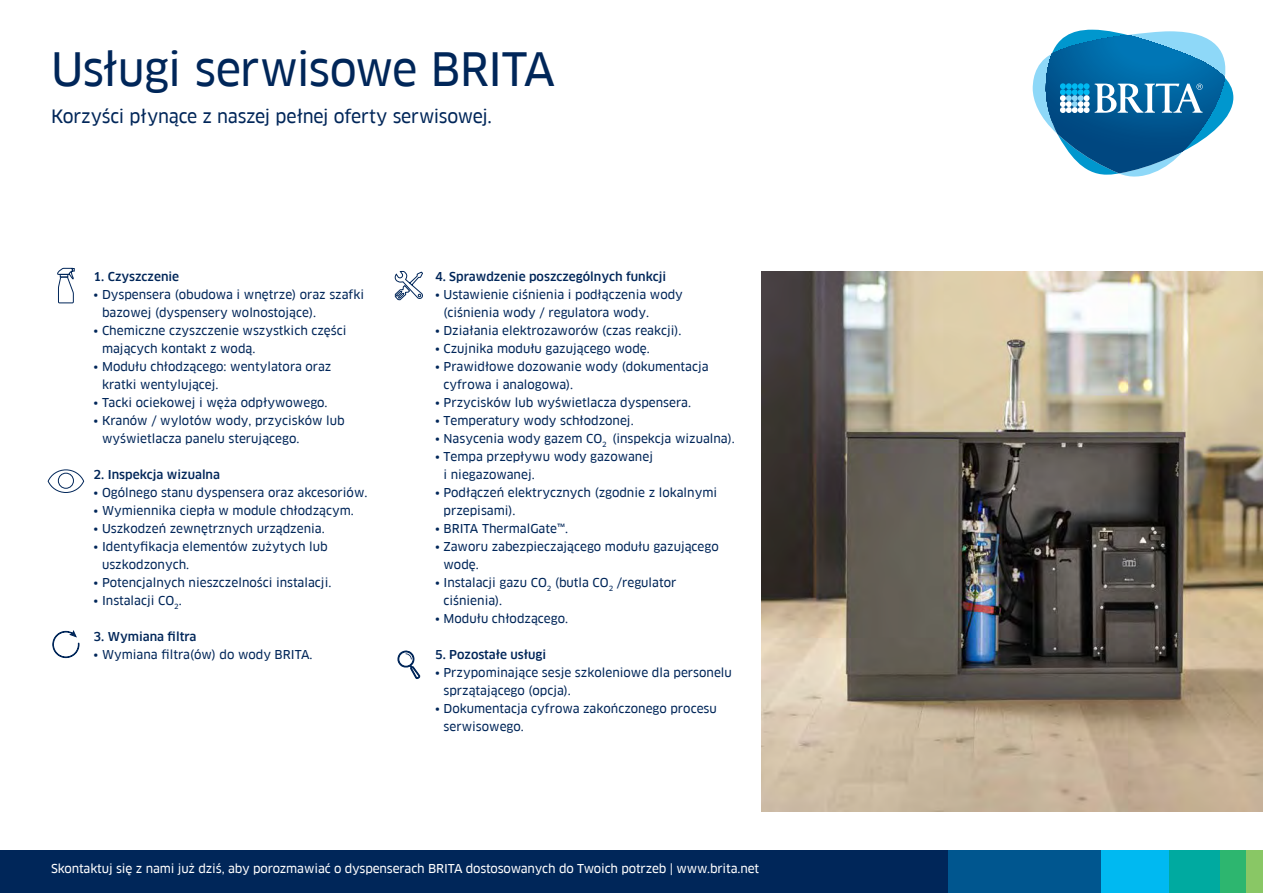
<style>
.page{position:relative;width:1263px;height:893px;background:#fff}
.page>*{position:absolute;margin:0;border:0;box-sizing:border-box;transform-origin:0 0}
.t1{font:45px "Clan Pro News CV";letter-spacing:-.025em;color:#002659}
.t2{font:18px "Clan Pro News CV";letter-spacing:-.015em;color:#002659}
.t3{font:12px/18px "Clan Pro News CV";color:#002659}
.t4{font:12px "Clan Pro News CV";letter-spacing:-.01em;color:#fff}
.t5{font:12px "Clan Pro Medium CV";color:#002659}
</style>
<div class="page">
<img style="left:761px;top:271px;width:502px;height:540px">
<svg style="left:57px;top:267px;width:18px;height:37px"></svg>
<svg style="left:52px;top:630px;width:27px;height:28px"></svg>
<svg style="left:394px;top:271px;width:29px;height:30px"></svg>
<svg style="left:397px;top:650px;width:23px;height:29px"></svg>
<div style="left:58px;top:473px;width:16px;height:16px;border:1px solid #002659;border-radius:50%"></div>
<div style="left:48px;top:469px;width:36px;height:24px;border:1px solid #002659;border-radius:50%"></div>
<div style="left:0;top:850px;width:948px;height:43px;background:#002659"></div>
<div style="left:948px;top:850px;width:153px;height:43px;background:#00568f"></div>
<div style="left:1101px;top:850px;width:68px;height:43px;background:#00b9f1"></div>
<div style="left:1169px;top:850px;width:51px;height:43px;background:#00aaa0"></div>
<div style="left:1220px;top:850px;width:26px;height:43px;background:#2db66f"></div>
<div style="left:1246px;top:850px;width:17px;height:43px;background:#89c765"></div>
<svg style="left:1033px;top:30px;width:200px;height:147px"></svg>
<h1 class="t1" style="left:51px;top:43px;width:506px">Usługi serwisowe BRITA</h1>
<h2 class="t2" style="left:51px;top:105px;width:442px">Korzyści płynące z naszej pełnej oferty serwisowej.</h2>
<p class="t5" style="left:94px;top:269px;width:87px">1. Czyszczenie</p>
<p class="t3" style="left:102px;top:286px;width:264px;text-indent:-8px">• Dyspensera (obudowa i wnętrze) oraz szafki bazowej (dyspensery wolnostojące).</p>
<p class="t3" style="left:102px;top:322px;width:246px;text-indent:-8px">• Chemiczne czyszczenie wszystkich części mających kontakt z wodą.</p>
<p class="t3" style="left:102px;top:358px;width:231px;text-indent:-8px">• Modułu chłodzącego: wentylatora oraz kratki wentylującej.</p>
<p class="t3" style="left:94px;top:394px;width:236px">• Tacki ociekowej i węża odpływowego.</p>
<p class="t3" style="left:102px;top:412px;width:244px;text-indent:-8px">• Kranów / wylotów wody, przycisków lub wyświetlacza panelu sterującego.</p>
<p class="t5" style="left:94px;top:467px;width:128px">2. Inspekcja wizualna</p>
<p class="t3" style="left:94px;top:484px;width:275px">• Ogólnego stanu dyspensera oraz akcesoriów.</p>
<p class="t3" style="left:94px;top:502px;width:262px">• Wymiennika ciepła w module chłodzącym.</p>
<p class="t3" style="left:94px;top:520px;width:233px">• Uszkodzeń zewnętrznych urządzenia.</p>
<p class="t3" style="left:102px;top:538px;width:227px;text-indent:-8px">• Identyfikacja elementów zużytych lub uszkodzonych.</p>
<p class="t3" style="left:94px;top:574px;width:239px">• Potencjalnych nieszczelności instalacji.</p>
<p class="t3" style="left:94px;top:592px;width:90px">• Instalacji CO<sub>2</sub>.</p>
<p class="t5" style="left:94px;top:629px;width:105px">3. Wymiana filtra</p>
<p class="t3" style="left:94px;top:646px;width:221px">• Wymiana filtra(ów) do wody BRITA.</p>
<p class="t5" style="left:435px;top:269px;width:233px">4. Sprawdzenie poszczególnych funkcji</p>
<p class="t3" style="left:443px;top:286px;width:241px;text-indent:-8px">• Ustawienie ciśnienia i podłączenia wody (ciśnienia wody / regulatora wody.</p>
<p class="t3" style="left:435px;top:322px;width:248px">• Działania elektrozaworów (czas reakcji).</p>
<p class="t3" style="left:435px;top:340px;width:216px">• Czujnika modułu gazującego wodę.</p>
<p class="t3" style="left:443px;top:358px;width:267px;text-indent:-8px">• Prawidłowe dozowanie wody (dokumentacja cyfrowa i analogowa).</p>
<p class="t3" style="left:435px;top:394px;width:258px">• Przycisków lub wyświetlacza dyspensera.</p>
<p class="t3" style="left:435px;top:412px;width:200px">• Temperatury wody schłodzonej.</p>
<p class="t3" style="left:435px;top:430px;width:301px">• Nasycenia wody gazem CO<sub>2</sub> (inspekcja wizualna).</p>
<p class="t3" style="left:443px;top:448px;width:211px;text-indent:-8px">• Tempa przepływu wody gazowanej i niegazowanej.</p>
<p class="t3" style="left:443px;top:484px;width:275px;text-indent:-8px">• Podłączeń elektrycznych (zgodnie z lokalnymi przepisami).</p>
<p class="t3" style="left:435px;top:520px;width:134px">• BRITA ThermalGate™.</p>
<p class="t3" style="left:443px;top:538px;width:277px;text-indent:-8px">• Zaworu zabezpieczającego modułu gazującego wodę.</p>
<p class="t3" style="left:443px;top:574px;width:234px;text-indent:-8px">• Instalacji gazu CO<sub>2</sub> (butla CO<sub>2</sub> /regulator ciśnienia).</p>
<p class="t3" style="left:435px;top:610px;width:135px">• Modułu chłodzącego.</p>
<p class="t5" style="left:435px;top:647px;width:113px">5. Pozostałe usługi</p>
<p class="t3" style="left:443px;top:664px;width:290px;text-indent:-8px">• Przypominające sesje szkoleniowe dla personelu sprzątającego (opcja).</p>
<p class="t3" style="left:443px;top:700px;width:275px;text-indent:-8px">• Dokumentacja cyfrowa zakończonego procesu serwisowego.</p>
<p class="t4" style="left:51px;top:861px;width:710px">Skontaktuj się z nami już dziś, aby porozmawiać o dyspenserach BRITA dostosowanych do Twoich potrzeb | www.brita.net</p>
</div>
